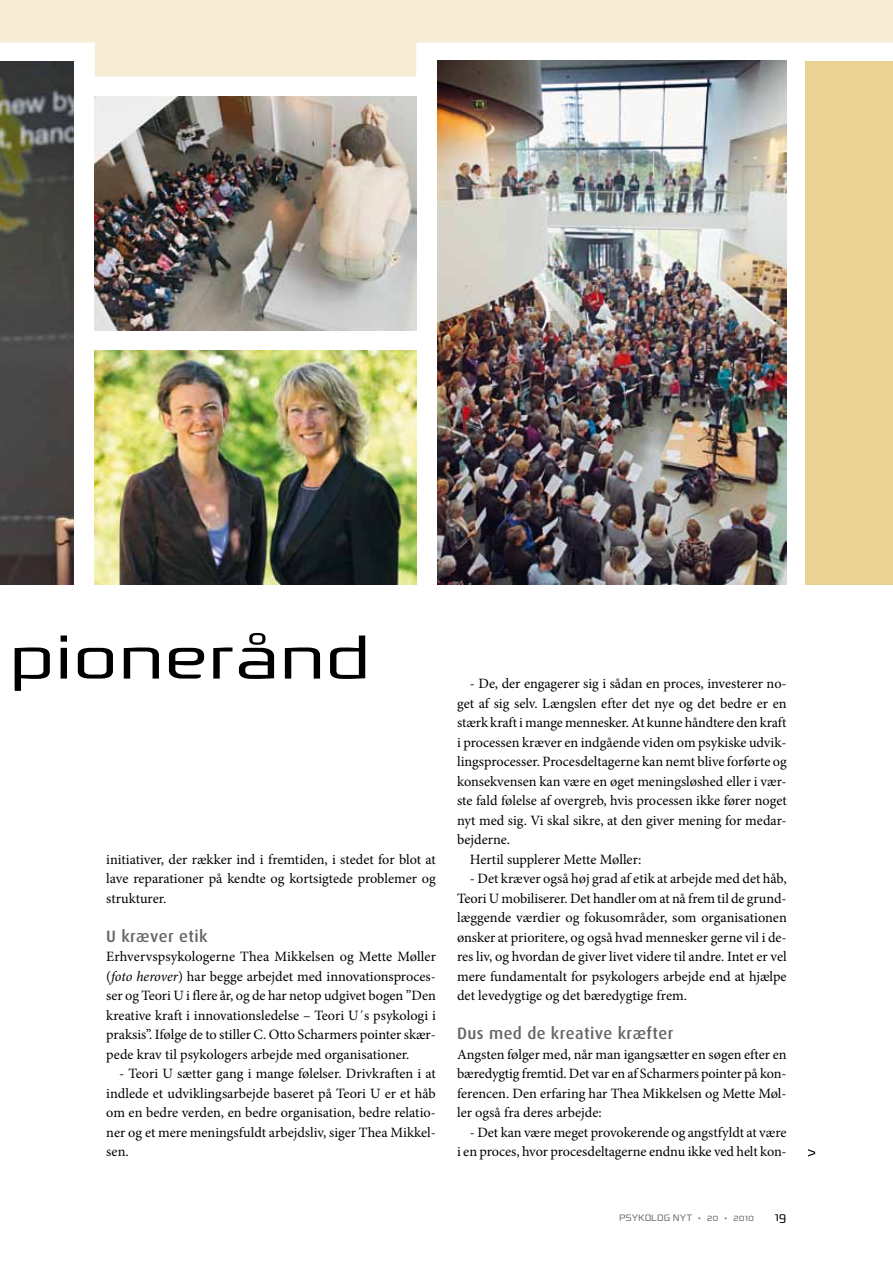
<style>
.page{position:relative;width:893px;height:1263px;background:#fff}
.page>*{position:absolute;margin:0;border:0;box-sizing:border-box;transform-origin:0 0}
.t1{font:61.5px "Resea";letter-spacing:-.005em;color:#000;scale:1.3 1}
.t2{font:500 16.5px "Dax";letter-spacing:.025em;color:#646567}
.t3{font:14.25px/19.5px "Minion Pro";color:#000;text-align:justify}
.t4{font:13.5px "Resea";color:#000}
.t5{font:10.5px "Resea";color:#707172}
.s1{font-style:italic}
</style>
<div class="page">
<img style="left:438px;top:77px;width:349px;height:508px">
<img style="left:95px;top:97px;width:322px;height:233px">
<img style="left:95px;top:351px;width:322px;height:233px">
<img style="left:0;top:77px;width:74px;height:508px">
<svg style="left:808px;top:1149px;width:7px;height:7px"></svg>
<svg style="left:0;top:0;width:893px;height:77px;fill:#f7edd5"></svg>
<div style="left:806px;top:61px;width:87px;height:523px;background:#ebd192"></div>
<h1 class="t1" style="left:9px;top:626px;width:280px">pionerånd</h1>
<p class="t3" style="left:106px;top:850px;width:331px">initiativer, der rækker ind i fremtiden, i stedet for blot at lave reparationer på kendte og kortsigtede problemer og strukturer.</p>
<p class="t2" style="left:106px;top:927px;width:103px">U kræver etik</p>
<p class="t3" style="left:106px;top:947px;width:331px">Erhvervspsykologerne Thea Mikkelsen og Mette Møller (<span class="s1">foto herover</span>) har begge arbejdet med innovationsproces&shy;ser og Teori U i flere år, og de har netop udgivet bogen ”Den kreative kraft i innovationsledelse – Teori U´s psykologi i praksis”. Ifølge de to stiller C. Otto Scharmers pointer skær&shy;pede krav til psykologers arbejde med organisationer.</p>
<p class="t3" style="left:106px;top:1064px;width:331px;text-indent:13px">- Teori U sætter gang i mange følelser. Drivkraften i at indlede et udviklingsarbejde baseret på Teori U er et håb om en bedre verden, en bedre organisation, bedre relatio&shy;ner og et mere meningsfuldt arbejdsliv, siger Thea Mikkel&shy;sen.</p>
<p class="t3" style="left:470px;top:674px;width:318px">- De, der engagerer sig i sådan en proces, investerer no-</p>
<p class="t3" style="left:457px;top:694px;width:331px">get af sig selv. Længslen efter det nye og det bedre er en</p>
<p class="t3" style="left:457px;top:713px;width:331px">stærk kraft i mange mennesker. At kunne håndtere den kraft</p>
<p class="t3" style="left:457px;top:733px;width:331px">i processen kræver en indgående viden om psykiske udvik-</p>
<p class="t3" style="left:457px;top:752px;width:331px">lingsprocesser. Procesdeltagerne kan nemt blive forførte og</p>
<p class="t3" style="left:457px;top:772px;width:331px">konsekvensen kan være en øget meningsløshed eller i vær-</p>
<p class="t3" style="left:457px;top:791px;width:331px">ste fald følelse af overgreb, hvis processen ikke fører noget</p>
<p class="t3" style="left:457px;top:811px;width:331px">nyt med sig. Vi skal sikre, at den giver mening for medar-</p>
<p class="t3" style="left:457px;top:830px;width:55px">bejderne.</p>
<p class="t3" style="left:470px;top:850px;width:173px">Hertil supplerer Mette Møller:</p>
<p class="t3" style="left:457px;top:869px;width:331px;text-indent:13px">- Det kræver også høj grad af etik at arbejde med det håb, Teori U mobiliserer. Det handler om at nå frem til de grund&shy;læggende værdier og fokusområder, som organisationen ønsker at prioritere, og også hvad mennesker gerne vil i de&shy;res liv, og hvordan de giver livet videre til andre. Intet er vel mere fundamentalt for psykologers arbejde end at hjælpe det levedygtige og det bæredygtige frem.</p>
<p class="t2" style="left:457px;top:1024px;width:218px">Dus med de kreative kræfter</p>
<p class="t3" style="left:457px;top:1045px;width:331px">Angsten følger med, når man igangsætter en søgen efter en bæredygtig fremtid. Det var en af Scharmers pointer på kon&shy;ferencen. Den erfaring har Thea Mikkelsen og Mette Møl&shy;ler også fra deres arbejde:</p>
<p class="t3" style="left:457px;top:1123px;width:331px;text-align:right">- Det kan være meget provokerende og angstfyldt at være<br>i en proces, hvor procesdeltagerne endnu ikke ved helt kon-</p>
<p class="t5" style="left:619px;top:1212px;width:137px">Psykolog nyt • 20 • 2010</p>
<p class="t4" style="left:775px;top:1209px;width:13px">19</p>
</div>
